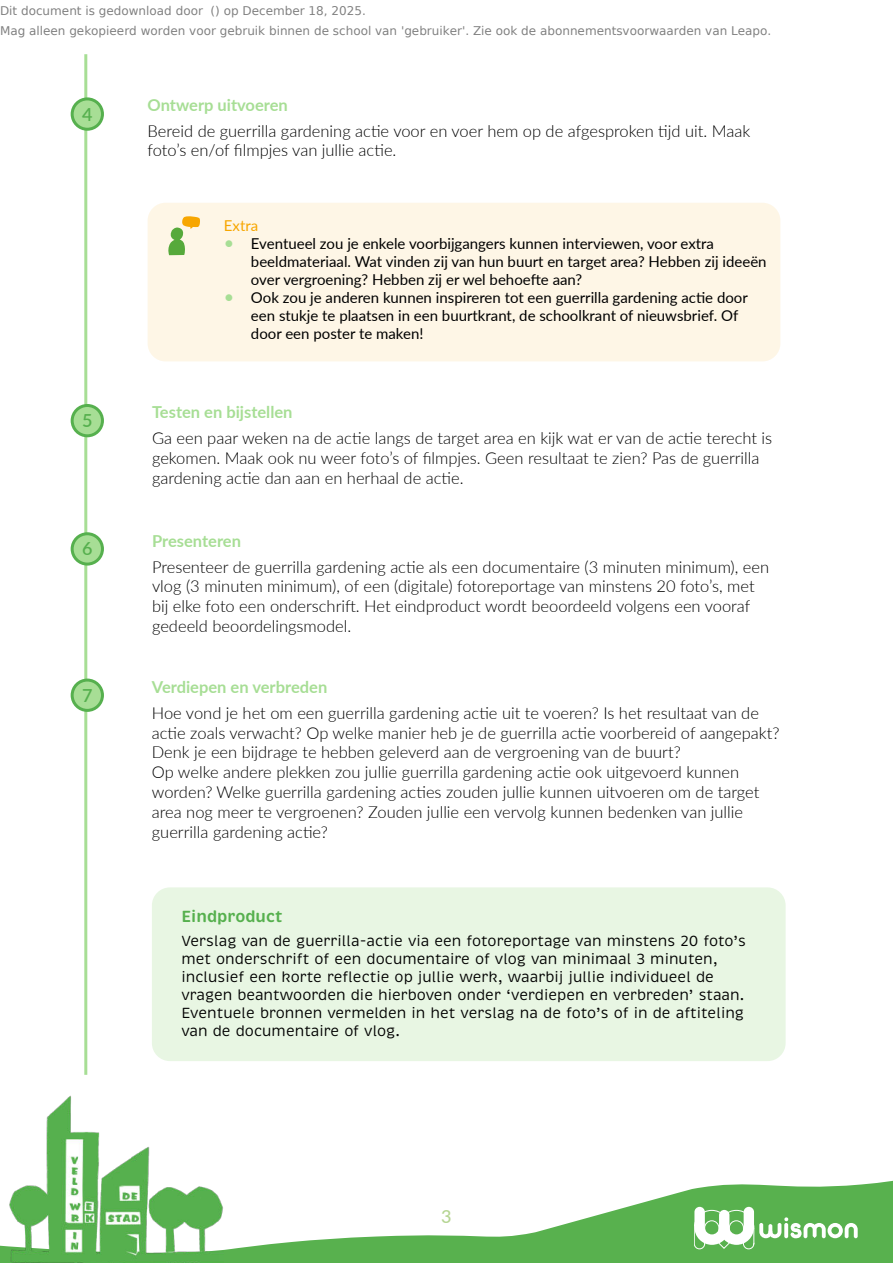
<style>
.page{position:relative;width:893px;height:1263px;background:#fff}
.page>*{position:absolute;margin:0;border:0;box-sizing:border-box;transform-origin:0 0}
.t1{font:600 18px "Lato";color:#56b04e}
.t2{font:500 18px "Lato";color:#b5d592}
.t3{font:300 16.5px/19.8px "Lato";color:#000}
.t4{font:700 16.5px "Lato";color:#a7de95}
.t5{font:600 16.5px "Brevia";color:#56b04e}
.t6{font:15px/18px "Brevia";color:#000}
.t7{font:15px/18px "Lato";color:#000}
.t8{font:15px "Lato";color:#f7a600}
.t9{font:12px/20.4px "DejaVu Sans";color:rgb(0 0 0/.5)}
.s1{font-size:18px;color:#a7de95}
</style>
<div class="page">
<svg style="left:0;top:1180px;width:893px;height:83px"></svg>
<img style="left:10px;top:1095px;width:213px;height:168px">
<svg style="left:694px;top:1207px;width:164px;height:42px"></svg>
<hr style="left:84px;top:54px;width:3px;height:1021px;background:#a7de95">
<div style="left:152px;top:887px;width:634px;height:174px;background:#e8f6e3;border-radius:18px"></div>
<div style="left:72px;top:405px;width:30px;height:31px;background:#a7de95;border-radius:50%"></div>
<div style="left:71px;top:404px;width:33px;height:33px;border:3px solid #56b04e;border-radius:50%"></div>
<div style="left:72px;top:534px;width:30px;height:30px;background:#a7de95;border-radius:50%"></div>
<div style="left:71px;top:532px;width:33px;height:34px;border:3px solid #56b04e;border-radius:50%"></div>
<div style="left:72px;top:680px;width:30px;height:30px;background:#a7de95;border-radius:50%"></div>
<div style="left:71px;top:678px;width:33px;height:34px;border:3px solid #56b04e;border-radius:50%"></div>
<div style="left:72px;top:99px;width:30px;height:30px;background:#a7de95;border-radius:50%"></div>
<div style="left:71px;top:97px;width:33px;height:34px;border:3px solid #56b04e;border-radius:50%"></div>
<div style="left:148px;top:203px;width:632px;height:158px;background:#fef6e6;border-radius:18px"></div>
<svg style="left:168px;top:216px;width:32px;height:39px"></svg>
<p class="t9" style="left:0;top:0;width:773px">Dit document is gedownload door () op December 18, 2025.<br>Mag alleen gekopieerd worden voor gebruik binnen de school van 'gebruiker'. Zie ook de abonnementsvoorwaarden van Leapo.</p>
<p class="t1" style="left:82px;top:104px;width:12px">4</p>
<p class="t1" style="left:82px;top:410px;width:12px">5</p>
<p class="t1" style="left:82px;top:539px;width:12px">6</p>
<p class="t1" style="left:82px;top:685px;width:12px">7</p>
<p class="t4" style="left:148px;top:98px;width:142px">Ontwerp uitvoeren</p>
<p class="t3" style="left:148px;top:120px;width:604px">Bereid de guerrilla gardening actie voor en voer hem op de afgesproken tijd uit. Maak foto’s en/of filmpjes van jullie actie.</p>
<p class="t8" style="left:224px;top:219px;width:36px">Extra</p>
<p class="t7" style="left:251px;top:233px;width:517px;text-indent:-27px"><span class="s1">•</span> Eventueel zou je enkele voorbijgangers kunnen interviewen, voor extra beeldmateriaal. Wat vinden zij van hun buurt en target area? Hebben zij ideeën over vergroening? Hebben zij er wel behoefte aan?</p>
<p class="t7" style="left:251px;top:287px;width:498px;text-indent:-27px"><span class="s1">•</span> Ook zou je anderen kunnen inspireren tot een guerrilla gardening actie door een stukje te plaatsen in een buurtkrant, de schoolkrant of nieuwsbrief. Of door een poster te maken!</p>
<p class="t4" style="left:152px;top:406px;width:142px">Testen en bijstellen</p>
<p class="t3" style="left:152px;top:428px;width:622px">Ga een paar weken na de actie langs de target area en kijk wat er van de actie terecht is gekomen. Maak ook nu weer foto’s of filmpjes. Geen resultaat te zien? Pas de guerrilla gardening actie dan aan en herhaal de actie.</p>
<p class="t4" style="left:152px;top:534px;width:90px">Presenteren</p>
<p class="t3" style="left:152px;top:556px;width:619px">Presenteer de guerrilla gardening actie als een documentaire (3 minuten minimum), een vlog (3 minuten minimum), of een (digitale) fotoreportage van minstens 20 foto’s, met bij elke foto een onderschrift. Het eindproduct wordt beoordeeld volgens een vooraf gedeeld beoordelingsmodel.</p>
<p class="t4" style="left:152px;top:681px;width:177px">Verdiepen en verbreden</p>
<p class="t3" style="left:152px;top:702px;width:629px">Hoe vond je het om een guerrilla gardening actie uit te voeren? Is het resultaat van de actie zoals verwacht? Op welke manier heb je de guerrilla actie voorbereid of aangepakt?<br>Denk je een bijdrage te hebben geleverd aan de vergroening van de buurt?<br>Op welke andere plekken zou jullie guerrilla gardening actie ook uitgevoerd kunnen worden? Welke guerrilla gardening acties zouden jullie kunnen uitvoeren om de target area nog meer te vergroenen? Zouden jullie een vervolg kunnen bedenken van jullie guerrilla gardening actie?</p>
<p class="t5" style="left:181px;top:910px;width:103px">Eindproduct</p>
<p class="t6" style="left:181px;top:933px;width:566px">Verslag van de guerrilla-actie via een fotoreportage van minstens 20 foto’s met onderschrift of een documentaire of vlog van minimaal 3 minuten, inclusief een korte reflectie op jullie werk, waarbij jullie individueel de vragen beantwoorden die hierboven onder ‘verdiepen en verbreden’ staan.<br>Eventuele bronnen vermelden in het verslag na de foto’s of in de aftiteling van de documentaire of vlog.</p>
<p class="t2" style="left:441px;top:1207px;width:12px">3</p>
</div>
